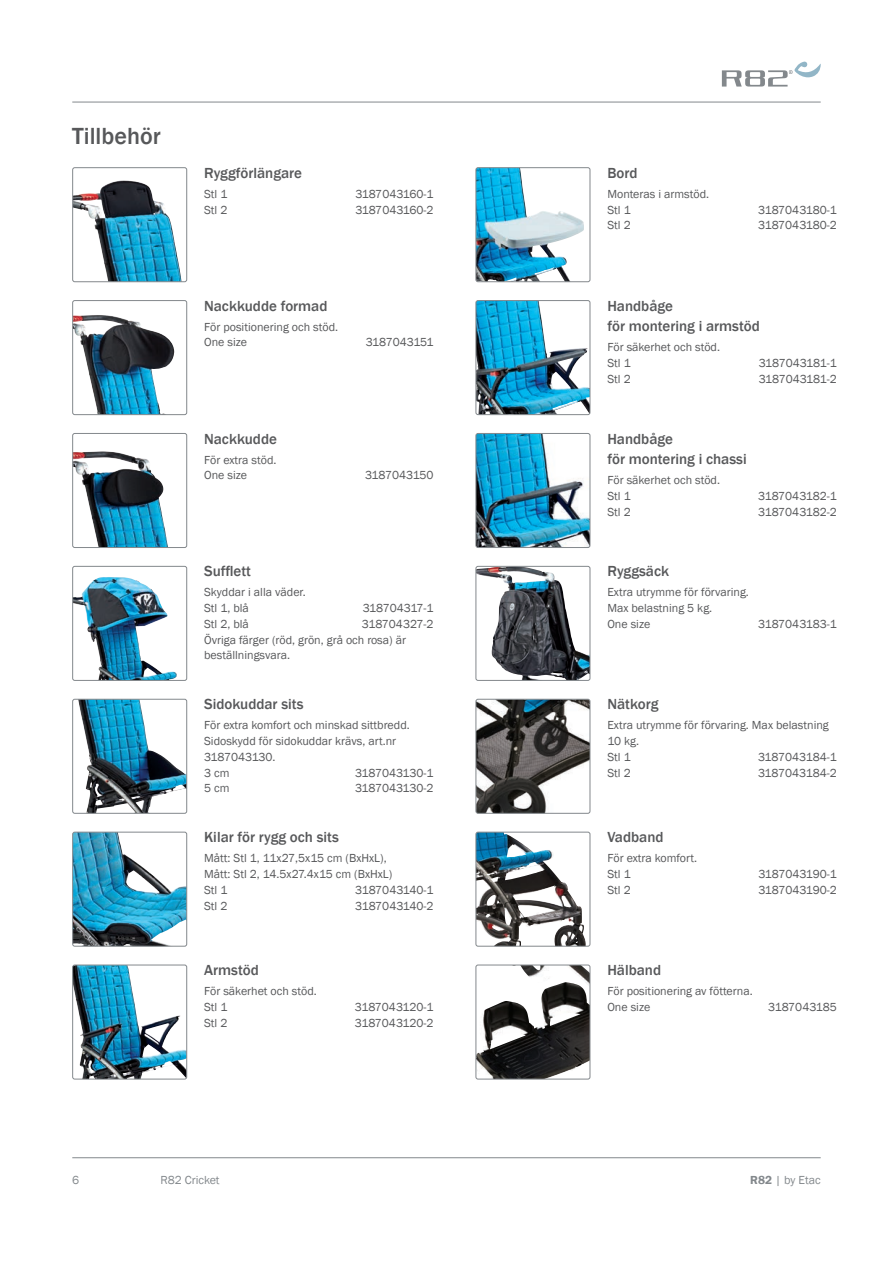
<style>
.page{position:relative;width:893px;height:1263px;background:#fff}
.page>*{position:absolute;margin:0;border:0;box-sizing:border-box;transform-origin:0 0}
._4__Header_-_Basic_body{font:500 24px "Franklin Gothic";color:#57585a}
._5__Header_-_Features___options{font:500 15px "Franklin Gothic";color:#57585a}
._5__Body_-_Features___options{font:12px/15.8px "Franklin Gothic";color:#57585a}
.t1{font:12px "Franklin Gothic";color:#83888c}
._5__Body_-_Features___options-2{font:12px "Franklin Gothic";letter-spacing:-.025em;color:#57585a}
.s1{font-weight:600}
</style>
<div class="page">
<hr style="left:72px;top:102px;width:749px;height:1px;background:#83888c">
<hr style="left:72px;top:1157px;width:749px;height:1px;background:#83888c">
<svg style="left:722px;top:62px;width:99px;height:25px"></svg>
<img style="left:74px;top:180px;width:108px;height:100px">
<div style="left:72px;top:167px;width:115px;height:115px;border:1px solid #83888c;border-radius:2px"></div>
<img style="left:74px;top:315px;width:100px;height:98px">
<div style="left:72px;top:300px;width:115px;height:115px;border:1px solid #83888c;border-radius:2px"></div>
<img style="left:74px;top:451px;width:94px;height:95px">
<div style="left:72px;top:433px;width:115px;height:115px;border:1px solid #83888c;border-radius:2px"></div>
<img style="left:74px;top:577px;width:103px;height:102px">
<div style="left:72px;top:566px;width:115px;height:115px;border:1px solid #83888c;border-radius:2px"></div>
<img style="left:78px;top:699px;width:109px;height:113px">
<div style="left:72px;top:699px;width:115px;height:115px;border:1px solid #83888c;border-radius:2px"></div>
<img style="left:74px;top:832px;width:113px;height:114px">
<div style="left:72px;top:832px;width:115px;height:114px;border:1px solid #83888c;border-radius:2px"></div>
<img style="left:74px;top:965px;width:113px;height:114px">
<div style="left:72px;top:965px;width:115px;height:114px;border:1px solid #83888c;border-radius:2px"></div>
<img style="left:476px;top:169px;width:108px;height:113px">
<div style="left:476px;top:167px;width:114px;height:115px;border:1px solid #83888c;border-radius:2px"></div>
<img style="left:476px;top:302px;width:114px;height:113px">
<div style="left:476px;top:300px;width:114px;height:115px;border:1px solid #83888c;border-radius:2px"></div>
<img style="left:476px;top:433px;width:114px;height:113px">
<div style="left:476px;top:433px;width:114px;height:115px;border:1px solid #83888c;border-radius:2px"></div>
<img style="left:476px;top:566px;width:112px;height:113px">
<div style="left:476px;top:566px;width:114px;height:115px;border:1px solid #83888c;border-radius:2px"></div>
<img style="left:476px;top:699px;width:114px;height:113px">
<div style="left:476px;top:699px;width:114px;height:115px;border:1px solid #83888c;border-radius:2px"></div>
<img style="left:476px;top:832px;width:110px;height:114px">
<div style="left:476px;top:832px;width:114px;height:114px;border:1px solid #83888c;border-radius:2px"></div>
<img style="left:482px;top:965px;width:108px;height:78px">
<div style="left:476px;top:965px;width:114px;height:114px;border:1px solid #83888c;border-radius:2px"></div>
<p class="_4__Header_-_Basic_body" style="left:72px;top:122px;width:90px">Tillbehör</p>
<p class="_5__Header_-_Features___options" style="left:204px;top:164px;width:100px">Ryggförlängare</p>
<p class="_5__Body_-_Features___options" style="left:204px;top:186px;width:25px">Stl 1</p>
<p class="_5__Body_-_Features___options" style="left:355px;top:186px;width:80px">3187043160-1</p>
<p class="_5__Body_-_Features___options" style="left:204px;top:202px;width:25px">Stl 2</p>
<p class="_5__Body_-_Features___options" style="left:355px;top:202px;width:80px">3187043160-2</p>
<p class="_5__Header_-_Features___options" style="left:204px;top:296px;width:125px">Nackkudde formad</p>
<p class="_5__Body_-_Features___options" style="left:204px;top:319px;width:136px">För positionering och stöd.</p>
<p class="_5__Body_-_Features___options" style="left:204px;top:335px;width:44px">One size</p>
<p class="_5__Body_-_Features___options" style="left:366px;top:335px;width:69px">3187043151</p>
<p class="_5__Header_-_Features___options" style="left:204px;top:429px;width:74px">Nackkudde</p>
<p class="_5__Body_-_Features___options" style="left:204px;top:452px;width:74px">För extra stöd.</p>
<p class="_5__Body_-_Features___options" style="left:204px;top:468px;width:44px">One size</p>
<p class="_5__Body_-_Features___options" style="left:365px;top:468px;width:70px">3187043150</p>
<p class="_5__Header_-_Features___options" style="left:204px;top:562px;width:48px">Sufflett</p>
<p class="_5__Body_-_Features___options" style="left:204px;top:585px;width:103px">Skyddar i alla väder.</p>
<p class="_5__Body_-_Features___options" style="left:204px;top:601px;width:46px">Stl 1, blå</p>
<p class="_5__Body_-_Features___options-2" style="left:363px;top:601px;width:72px">318704317-1</p>
<p class="_5__Body_-_Features___options" style="left:204px;top:616px;width:46px">Stl 2, blå</p>
<p class="_5__Body_-_Features___options" style="left:362px;top:616px;width:73px">318704327-2</p>
<p class="_5__Body_-_Features___options" style="left:204px;top:632px;width:203px">Övriga färger (röd, grön, grå och rosa) är beställningsvara.</p>
<p class="_5__Header_-_Features___options" style="left:204px;top:695px;width:101px">Sidokuddar sits</p>
<p class="_5__Body_-_Features___options" style="left:204px;top:718px;width:207px">För extra komfort och minskad sittbredd.<br>Sidoskydd för sidokuddar krävs, art.nr<br>3187043130.</p>
<p class="_5__Body_-_Features___options" style="left:204px;top:765px;width:27px">3 cm</p>
<p class="_5__Body_-_Features___options" style="left:355px;top:765px;width:80px">3187043130-1</p>
<p class="_5__Body_-_Features___options" style="left:204px;top:781px;width:27px">5 cm</p>
<p class="_5__Body_-_Features___options" style="left:355px;top:781px;width:80px">3187043130-2</p>
<p class="_5__Header_-_Features___options" style="left:204px;top:828px;width:136px">Kilar för rygg och sits</p>
<p class="_5__Body_-_Features___options" style="left:204px;top:851px;width:184px">Mått: Stl 1, 11x27,5x15 cm (BxHxL),</p>
<p class="_5__Body_-_Features___options" style="left:204px;top:866px;width:190px">Mått: Stl 2, 14.5x27.4x15 cm (BxHxL)</p>
<p class="_5__Body_-_Features___options" style="left:204px;top:882px;width:25px">Stl 1</p>
<p class="_5__Body_-_Features___options" style="left:355px;top:882px;width:80px">3187043140-1</p>
<p class="_5__Body_-_Features___options" style="left:204px;top:898px;width:25px">Stl 2</p>
<p class="_5__Body_-_Features___options" style="left:355px;top:898px;width:80px">3187043140-2</p>
<p class="_5__Header_-_Features___options" style="left:204px;top:961px;width:56px">Armstöd</p>
<p class="_5__Body_-_Features___options" style="left:204px;top:983px;width:114px">För säkerhet och stöd.</p>
<p class="_5__Body_-_Features___options" style="left:204px;top:999px;width:25px">Stl 1</p>
<p class="_5__Body_-_Features___options" style="left:355px;top:999px;width:80px">3187043120-1</p>
<p class="_5__Body_-_Features___options" style="left:204px;top:1015px;width:25px">Stl 2</p>
<p class="_5__Body_-_Features___options" style="left:355px;top:1015px;width:80px">3187043120-2</p>
<p class="_5__Header_-_Features___options" style="left:607px;top:164px;width:32px">Bord</p>
<p class="_5__Body_-_Features___options" style="left:607px;top:186px;width:103px">Monteras i armstöd.</p>
<p class="_5__Body_-_Features___options" style="left:607px;top:202px;width:25px">Stl 1</p>
<p class="_5__Body_-_Features___options" style="left:758px;top:202px;width:80px">3187043180-1</p>
<p class="_5__Body_-_Features___options" style="left:607px;top:218px;width:25px">Stl 2</p>
<p class="_5__Body_-_Features___options" style="left:758px;top:218px;width:80px">3187043180-2</p>
<p class="_5__Header_-_Features___options" style="left:607px;top:296px;width:67px">Handbåge</p>
<p class="_5__Header_-_Features___options" style="left:607px;top:317px;width:154px">för montering i armstöd</p>
<p class="_5__Body_-_Features___options" style="left:607px;top:340px;width:114px">För säkerhet och stöd.</p>
<p class="_5__Body_-_Features___options" style="left:607px;top:356px;width:25px">Stl 1</p>
<p class="_5__Body_-_Features___options" style="left:759px;top:356px;width:80px">3187043181-1</p>
<p class="_5__Body_-_Features___options" style="left:607px;top:371px;width:25px">Stl 2</p>
<p class="_5__Body_-_Features___options" style="left:759px;top:371px;width:80px">3187043181-2</p>
<p class="_5__Header_-_Features___options" style="left:607px;top:429px;width:67px">Handbåge</p>
<p class="_5__Header_-_Features___options" style="left:607px;top:450px;width:141px">för montering i chassi</p>
<p class="_5__Body_-_Features___options" style="left:607px;top:473px;width:114px">För säkerhet och stöd.</p>
<p class="_5__Body_-_Features___options" style="left:607px;top:488px;width:25px">Stl 1</p>
<p class="_5__Body_-_Features___options" style="left:758px;top:488px;width:80px">3187043182-1</p>
<p class="_5__Body_-_Features___options" style="left:607px;top:504px;width:25px">Stl 2</p>
<p class="_5__Body_-_Features___options" style="left:758px;top:504px;width:80px">3187043182-2</p>
<p class="_5__Header_-_Features___options" style="left:607px;top:562px;width:63px">Ryggsäck</p>
<p class="_5__Body_-_Features___options" style="left:607px;top:585px;width:143px">Extra utrymme för förvaring.<br>Max belastning 5 kg.</p>
<p class="_5__Body_-_Features___options" style="left:607px;top:616px;width:44px">One size</p>
<p class="_5__Body_-_Features___options" style="left:758px;top:616px;width:80px">3187043183-1</p>
<p class="_5__Header_-_Features___options" style="left:607px;top:695px;width:53px">Nätkorg</p>
<p class="_5__Body_-_Features___options" style="left:607px;top:718px;width:223px">Extra utrymme för förvaring. Max belastning<br>10 kg.</p>
<p class="_5__Body_-_Features___options" style="left:607px;top:749px;width:25px">Stl 1</p>
<p class="_5__Body_-_Features___options" style="left:758px;top:749px;width:80px">3187043184-1</p>
<p class="_5__Body_-_Features___options" style="left:607px;top:765px;width:25px">Stl 2</p>
<p class="_5__Body_-_Features___options" style="left:758px;top:765px;width:80px">3187043184-2</p>
<p class="_5__Header_-_Features___options" style="left:607px;top:828px;width:58px">Vadband</p>
<p class="_5__Body_-_Features___options" style="left:607px;top:851px;width:91px">För extra komfort.</p>
<p class="_5__Body_-_Features___options" style="left:607px;top:866px;width:25px">Stl 1</p>
<p class="_5__Body_-_Features___options" style="left:758px;top:866px;width:80px">3187043190-1</p>
<p class="_5__Body_-_Features___options" style="left:607px;top:882px;width:25px">Stl 2</p>
<p class="_5__Body_-_Features___options" style="left:758px;top:882px;width:80px">3187043190-2</p>
<p class="_5__Header_-_Features___options" style="left:607px;top:961px;width:55px">Hälband</p>
<p class="_5__Body_-_Features___options" style="left:607px;top:983px;width:147px">För positionering av fötterna.</p>
<p class="_5__Body_-_Features___options" style="left:607px;top:999px;width:44px">One size</p>
<p class="_5__Body_-_Features___options" style="left:768px;top:999px;width:70px">3187043185</p>
<p class="t1" style="left:72px;top:1173px;width:9px">6</p>
<p class="t1" style="left:160px;top:1173px;width:61px">R82 Cricket</p>
<p class="t1" style="left:750px;top:1173px;width:72px"><span class="s1">R82</span> | by Etac</p>
</div>
